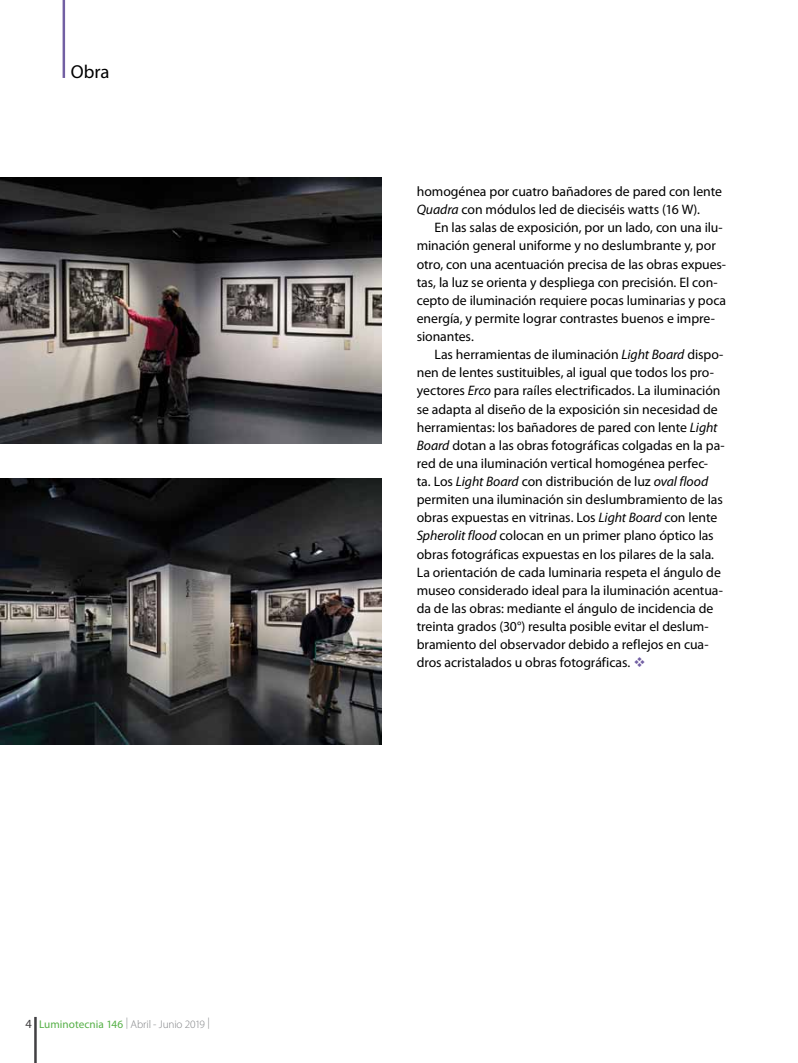
<style>
.page{position:relative;width:798px;height:1063px;background:#fff}
.page>*{position:absolute;margin:0;border:0;box-sizing:border-box;transform-origin:0 0}
.t1{font:18.75px "Myriad Pro";color:#000}
.t2{font:13.75px/18.1px "Myriad Pro";letter-spacing:-.005em;color:#000}
.t3{font:12.5px "Myriad Pro";color:#414042}
.t4{font:300 11.25px "Myriad Pro";letter-spacing:-.01em;color:#808285}
.s1{font-weight:400;color:#55b047}
.s2{font-style:italic}
.s3{color:#725fa3}
</style>
<div class="page">
<hr style="left:34px;top:1017px;width:3px;height:46px;background:#414042">
<hr style="left:63px;top:0;width:2px;height:78px;background:#725fa3">
<img style="left:0;top:177px;width:381px;height:266px">
<img style="left:0;top:478px;width:381px;height:266px">
<h1 class="t1" style="left:71px;top:60px;width:40px">Obra</h1>
<p class="t3" style="left:25px;top:1016px;width:8px">4</p>
<p class="t4" style="left:207px;top:1016px;width:4px">|</p>
<p class="t4" style="left:39px;top:1018px;width:167px"><span class="s1">Luminotecnia 146</span> | Abril - Junio 2019</p>
<p class="t2" style="left:416px;top:182px;width:306px">homogénea por cuatro bañadores de pared con lente<br><span class="s2">Quadra</span> con módulos led de dieciséis watts (16 W).</p>
<p class="t2" style="left:416px;top:218px;width:311px;text-indent:18px">En las salas de exposición, por un lado, con una ilu&shy;minación general uniforme y no deslumbrante y, por otro, con una acentuación precisa de las obras expues&shy;tas, la luz se orienta y despliega con precisión. El con&shy;cepto de iluminación requiere pocas luminarias y poca energía, y permite lograr contrastes buenos e impre&shy;sionantes.</p>
<p class="t2" style="left:416px;top:345px;width:309px;text-indent:18px">Las herramientas de iluminación <span class="s2">Light Board</span> dispo&shy;nen de lentes sustituibles, al igual que todos los pro&shy;yectores <span class="s2">Erco</span> para raíles electrificados. La iluminación se adapta al diseño de la exposición sin necesidad de herramientas: los bañadores de pared con lente <span class="s2">Light Board</span> dotan a las obras fotográficas colgadas en la pa&shy;red de una iluminación vertical homogénea perfec&shy;ta. Los <span class="s2">Light Board</span> con distribución de luz <span class="s2">oval flood </span>permiten una iluminación sin deslumbramiento de las obras expuestas en vitrinas. Los <span class="s2">Light Board</span> con lente <span class="s2">Spherolit flood</span> colocan en un primer plano óptico las obras fotográficas expuestas en los pilares de la sala.<br>La orientación de cada luminaria respeta el ángulo de museo considerado ideal para la iluminación acentua&shy;da de las obras: mediante el ángulo de incidencia de treinta grados (30°) resulta posible evitar el deslum&shy;bramiento del observador debido a reflejos en cua&shy;dros acristalados u obras fotográficas. <span class="s3">❖</span></p>
</div>
